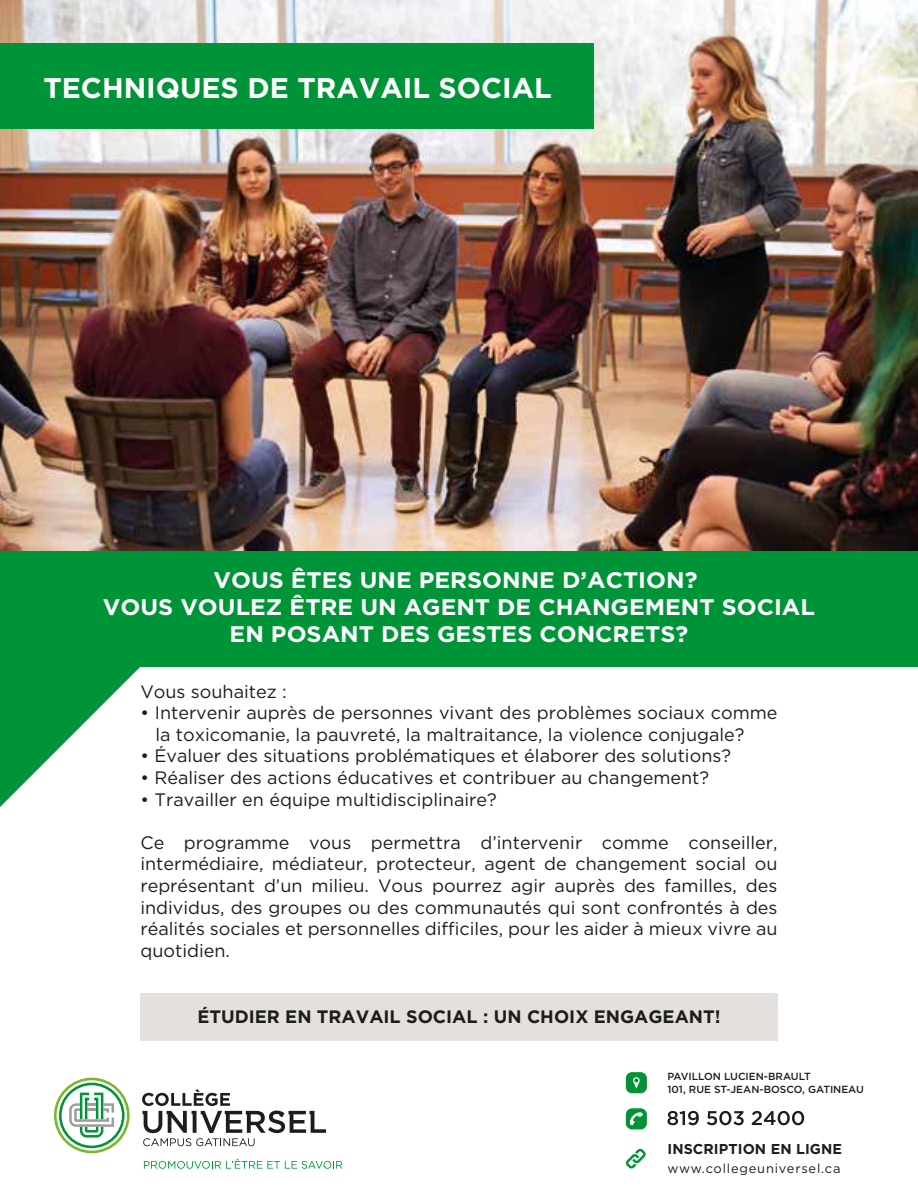
<style>
.page{position:relative;width:918px;height:1188px;background:#fff}
.page>*{position:absolute;margin:0;border:0;box-sizing:border-box;transform-origin:0 0}
.t1{font:700 28.5px "Gotham";color:#fff}
.t2{font:700 22.5px/27px "Gotham";color:#fff;text-align:center;scale:1.04 1}
.t3{font:18px/21.6px "Gotham";color:#1d1d1b}
.t4{font:700 18px "Gotham";color:#1d1d1b}
.t5{font:700 14.25px "Gotham";letter-spacing:.005em;color:#1d1d1b}
.t6{font:12.9px "Gotham";letter-spacing:.06em;color:#1d1d1b}
.t7{font:500 10.35px/12.3px "Gotham";color:#1d1d1b}
</style>
<div class="page">
<div style="left:140px;top:993px;width:638px;height:48px;background:#e3e0de"></div>
<img style="left:0;top:0;width:918px;height:551px">
<div style="left:0;top:43px;width:594px;height:85px;background:#009439"></div>
<svg style="left:0;top:667px;width:140px;height:140px;fill:#009439"></svg>
<div style="left:0;top:551px;width:918px;height:116px;background:#009439"></div>
<svg style="left:142px;top:1089px;width:184px;height:57px"></svg>
<svg style="left:144px;top:1159px;width:198px;height:10px"></svg>
<svg style="left:54px;top:1078px;width:76px;height:75px"></svg>
<div style="left:626px;top:1072px;width:21px;height:21px;background:#009439;border-radius:6px"></div>
<svg style="left:633px;top:1077px;width:7px;height:12px"></svg>
<div style="left:626px;top:1108px;width:21px;height:21px;background:#009439;border-radius:6px"></div>
<svg style="left:630px;top:1112px;width:13px;height:13px"></svg>
<svg style="left:667px;top:1111px;width:32px;height:14px"></svg>
<svg style="left:707px;top:1111px;width:37px;height:14px"></svg>
<svg style="left:752px;top:1111px;width:52px;height:14px"></svg>
<svg style="left:626px;top:1148px;width:20px;height:21px"></svg>
<h1 class="t1" style="left:43px;top:69px;width:510px">TECHNIQUES DE TRAVAIL SOCIAL</h1>
<p class="t2" style="left:103px;top:566px;width:686px">VOUS ÊTES UNE PERSONNE D’ACTION?<br>VOUS VOULEZ ÊTRE UN AGENT DE CHANGEMENT SOCIAL<br>EN POSANT DES GESTES CONCRETS?</p>
<p class="t3" style="left:140px;top:680px;width:148px">Vous souhaitez :</p>
<p class="t3" style="left:155px;top:702px;width:624px;text-indent:-15px">• Intervenir auprès de personnes vivant des problèmes sociaux comme la toxicomanie, la pauvreté, la maltraitance, la violence conjugale?</p>
<p class="t3" style="left:140px;top:745px;width:592px">• Évaluer des situations problématiques et élaborer des solutions?</p>
<p class="t3" style="left:140px;top:766px;width:570px">• Réaliser des actions éducatives et contribuer au changement?</p>
<p class="t3" style="left:140px;top:788px;width:358px">• Travailler en équipe multidisciplinaire?</p>
<p class="t3" style="left:140px;top:831px;width:639px;text-align:justify">Ce programme vous permettra d’intervenir comme conseiller, intermédiaire, médiateur, protecteur, agent de changement social ou représentant d’un milieu. Vous pourrez agir auprès des familles, des individus, des groupes ou des communautés qui sont confrontés à des réalités sociales et personnelles difficiles, pour les aider à mieux vivre au quotidien.</p>
<p class="t4" style="left:197px;top:1005px;width:525px">ÉTUDIER EN TRAVAIL SOCIAL : UN CHOIX ENGAGEANT!</p>
<p class="t7" style="left:667px;top:1070px;width:198px">PAVILLON LUCIEN-BRAULT<br>101, RUE ST-JEAN-BOSCO, GATINEAU</p>
<p class="t5" style="left:667px;top:1140px;width:176px">INSCRIPTION EN LIGNE</p>
<p class="t6" style="left:667px;top:1161px;width:175px">www.collegeuniversel.ca</p>
</div>
